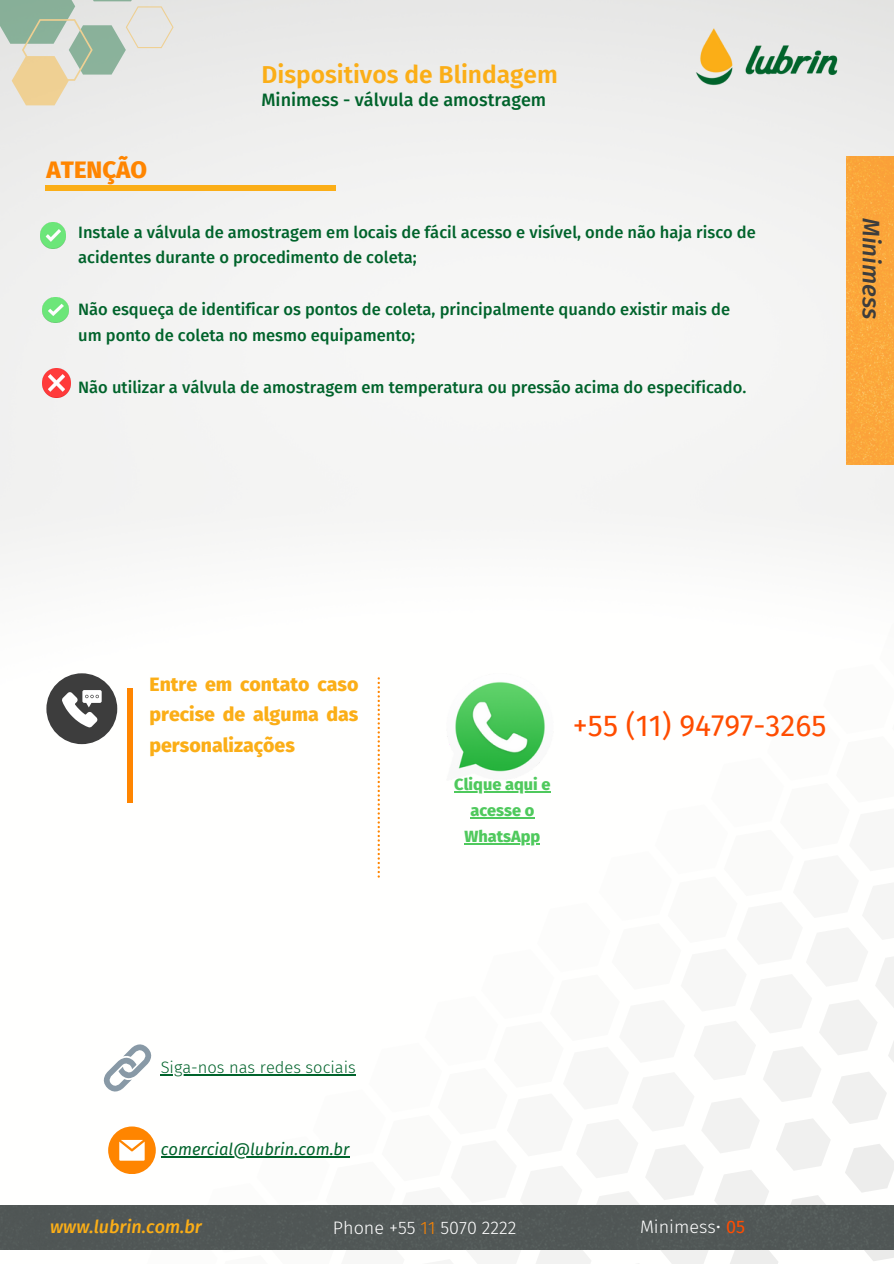
<style>
.page{position:relative;width:894px;height:1264px;background:#fff}
.page>*{position:absolute;margin:0;border:0;box-sizing:border-box;transform-origin:0 0}
.t1{font:30px "Fira Sans";color:#ff4c00}
.t2{font:600 24.45px "Fira Sans";color:#fbae17}
.t3{font:italic 500 24px "Fira Sans";color:#3d3d3d}
.t4{font:800 24px "Fira Sans";color:#ff8500}
.t5{font:800 19.5px/30.3px "Fira Sans";color:#fbae17;text-align:justify}
.t6{font:300 18px "Fira Sans";color:#fff}
.t7{font:500 18px "Fira Sans";color:#00632b}
.t8{font:italic 500 18px "Fira Sans";color:#fbae17}
.t9{font:500 16.5px/25.8px "Fira Sans";color:#00632b}
.t10{font:italic 16.5px "Fira Sans";color:#00632b}
.t11{font:300 16.5px "Fira Sans";color:#00632b}
.t12{font:800 16.35px/25.8px "Fira Sans";color:#4fc95d;text-align:center}
.s1{color:#ff8500}
.s2{font-weight:400;color:#ff4c00}
</style>
<div class="page">
<img style="left:0;top:0;width:893px;height:1250px">
<svg style="left:0;top:0;width:173px;height:105px;background:#cfd5c6"></svg>
<div style="left:586px;top:509px;width:307px;height:168px;background:#f7f7f6"></div>
<svg style="left:600px;top:582px;width:293px;height:95px"></svg>
<svg style="left:669px;top:608px;width:224px;height:69px"></svg>
<svg style="left:132px;top:888px;width:245px;height:362px"></svg>
<svg style="left:146px;top:961px;width:231px;height:289px"></svg>
<svg style="left:215px;top:987px;width:162px;height:263px"></svg>
<svg style="left:229px;top:1059px;width:148px;height:191px"></svg>
<svg style="left:299px;top:1086px;width:78px;height:164px"></svg>
<svg style="left:312px;top:1158px;width:65px;height:92px"></svg>
<img style="left:690px;top:22px;width:156px;height:68px">
<img style="left:846px;top:157px;width:47px;height:307px">
<div style="left:46px;top:673px;width:71px;height:71px;background:#3d3d3d;border-radius:50%"></div>
<svg style="left:62px;top:690px;width:40px;height:37px"></svg>
<div style="left:127px;top:687px;width:6px;height:115px;background:#ff8500"></div>
<svg style="left:377px;top:677px;width:516px;height:586px"></svg>
<svg style="left:108px;top:1126px;width:47px;height:47px"></svg>
<img style="left:446px;top:673px;width:107px;height:107px">
<div style="left:0;top:1205px;width:893px;height:44px;background:#515756"></div>
<div style="left:45px;top:185px;width:291px;height:6px;background:#fbae17"></div>
<svg style="left:99px;top:1039px;width:56px;height:56px"></svg>
<img style="left:40px;top:223px;width:26px;height:26px">
<img style="left:43px;top:297px;width:25px;height:26px">
<img style="left:43px;top:368px;width:28px;height:29px">
<hr style="left:161px;top:1156px;width:188px;height:1px;background:#00632b">
<hr style="left:454px;top:791px;width:96px;height:1px;background:#4fc95d">
<hr style="left:470px;top:817px;width:64px;height:1px;background:#4fc95d">
<hr style="left:464px;top:843px;width:76px;height:1px;background:#4fc95d">
<hr style="left:161px;top:1074px;width:195px;height:1px;background:#00632b">
<p class="t2" style="left:261px;top:60px;width:298px">Dispositivos de Blindagem</p>
<h6 class="t4" style="left:47px;top:156px;width:102px">ATENÇÃO</h6>
<p class="t7" style="left:261px;top:89px;width:286px">Minimess - válvula de amostragem</p>
<p class="t9" style="left:78px;top:219px;width:679px">Instale a válvula de amostragem em locais de fácil acesso e visível, onde não haja risco de acidentes durante o procedimento de coleta;</p>
<h4 class="t9" style="left:78px;top:297px;width:653px">Não esqueça de identificar os pontos de coleta, principalmente quando existir mais de um ponto de coleta no mesmo equipamento;</h4>
<p class="t9" style="left:78px;top:374px;width:669px">Não utilizar a válvula de amostragem em temperatura ou pressão acima do especificado.</p>
<h3 class="t3" style="left:885px;top:218px;width:103px;rotate:90deg">Minimess</h3>
<h6 class="t5" style="left:149px;top:669px;width:210px">Entre em contato caso precise de alguma das personalizações</h6>
<h1 class="t11" style="left:161px;top:1057px;width:197px">Siga-nos nas redes sociais</h1>
<h6 class="t10" style="left:161px;top:1139px;width:190px">comercial@lubrin.com.br</h6>
<h3 class="t12" style="left:454px;top:771px;width:98px">Clique aqui e acesse o</h3>
<p class="t12" style="left:464px;top:823px;width:77px">WhatsApp</p>
<h6 class="t1" style="left:573px;top:707px;width:255px">+55 (11) 94797-3265</h6>
<h2 class="t8" style="left:50px;top:1215px;width:153px">www.lubrin.com.br</h2>
<p class="t6" style="left:333px;top:1217px;width:185px">Phone +55 <span class="s1">11</span> 5070 2222</p>
<p class="t6" style="left:640px;top:1215px;width:106px">Minimess• <span class="s2">05</span></p>
</div>
